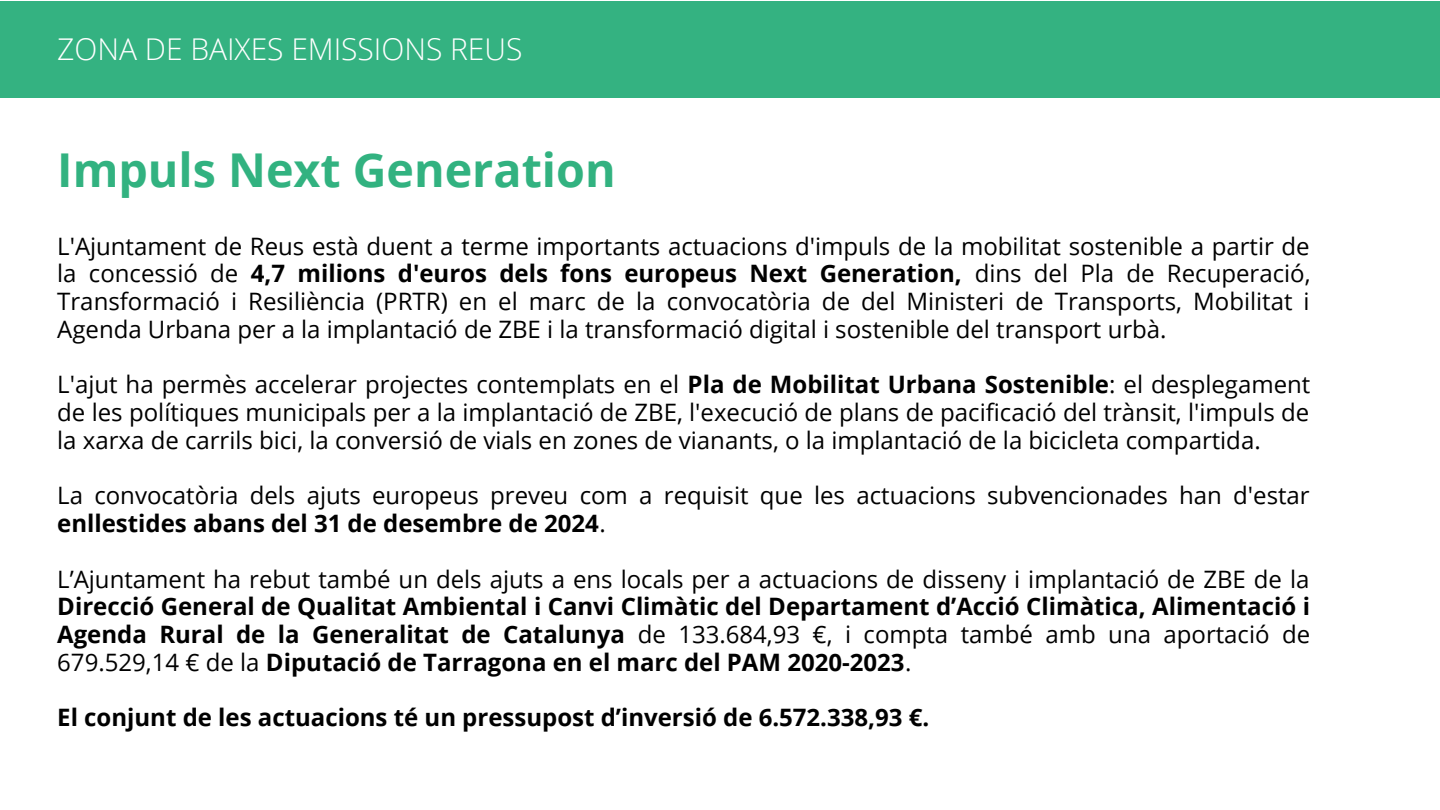
<style>
.page{position:relative;width:1440px;height:810px;background:#fff}
.page>*{position:absolute;margin:0;border:0;box-sizing:border-box;transform-origin:0 0}
.t1{font:700 46.7px "Open Sans";color:#32b280}
.t2{font:300 30px "Open Sans";color:#fff}
.t3{font:24px/27.8px "Open Sans";color:#000;text-align:justify}
.t4{font:700 24px/27.8px "Open Sans";color:#000;text-align:justify}
.s1{font-weight:700}
.s2{font-weight:400}
</style>
<div class="page">
<div style="left:0;top:1px;width:1440px;height:96px;background:#32b280"></div>
<h1 class="t2" style="left:57px;top:28px;width:467px">ZONA DE BAIXES EMISSIONS REUS</h1>
<h2 class="t1" style="left:57px;top:137px;width:560px">Impuls Next Generation</h2>
<p class="t3" style="left:57px;top:231px;width:1255px">L'Ajuntament de Reus està duent a terme importants actuacions d'impuls de la mobilitat sostenible a partir de la concessió de <span class="s1">4,7 milions d'euros dels fons europeus Next Generation,</span> dins del Pla de Recuperació, Transformació i Resiliència (PRTR) en el marc de la convocatòria de del Ministeri de Transports, Mobilitat i Agenda Urbana per a la implantació de ZBE i la transformació digital i sostenible del transport urbà.</p>
<p class="t3" style="left:57px;top:370px;width:1255px">L'ajut ha permès accelerar projectes contemplats en el <span class="s1">Pla de Mobilitat Urbana Sostenible</span>: el desplegament de les polítiques municipals per a la implantació de ZBE, l'execució de plans de pacificació del trànsit, l'impuls de la xarxa de carrils bici, la conversió de vials en zones de vianants, o la implantació de la bicicleta compartida.</p>
<p class="t3" style="left:57px;top:481px;width:1254px">La convocatòria dels ajuts europeus preveu com a requisit que les actuacions subvencionades han d'estar <span class="s1">enllestides abans del 31 de desembre de 2024</span>.</p>
<p class="t4" style="left:57px;top:564px;width:1254px"><span class="s2">L’Ajuntament ha rebut també un dels ajuts a ens locals per a actuacions de disseny i implantació de ZBE de la </span>Direcció General de Qualitat Ambiental i Canvi Climàtic del Departament d’Acció Climàtica, Alimentació i Agenda Rural de la Generalitat de Catalunya <span class="s2">de 133.684,93 €, i compta també amb una aportació de 679.529,14 € de la</span> Diputació de Tarragona en el marc del PAM 2020-2023<span class="s2">.</span></p>
<h3 class="t4" style="left:57px;top:703px;width:873px">El conjunt de les actuacions té un pressupost d’inversió de 6.572.338,93 €.</h3>
</div>
